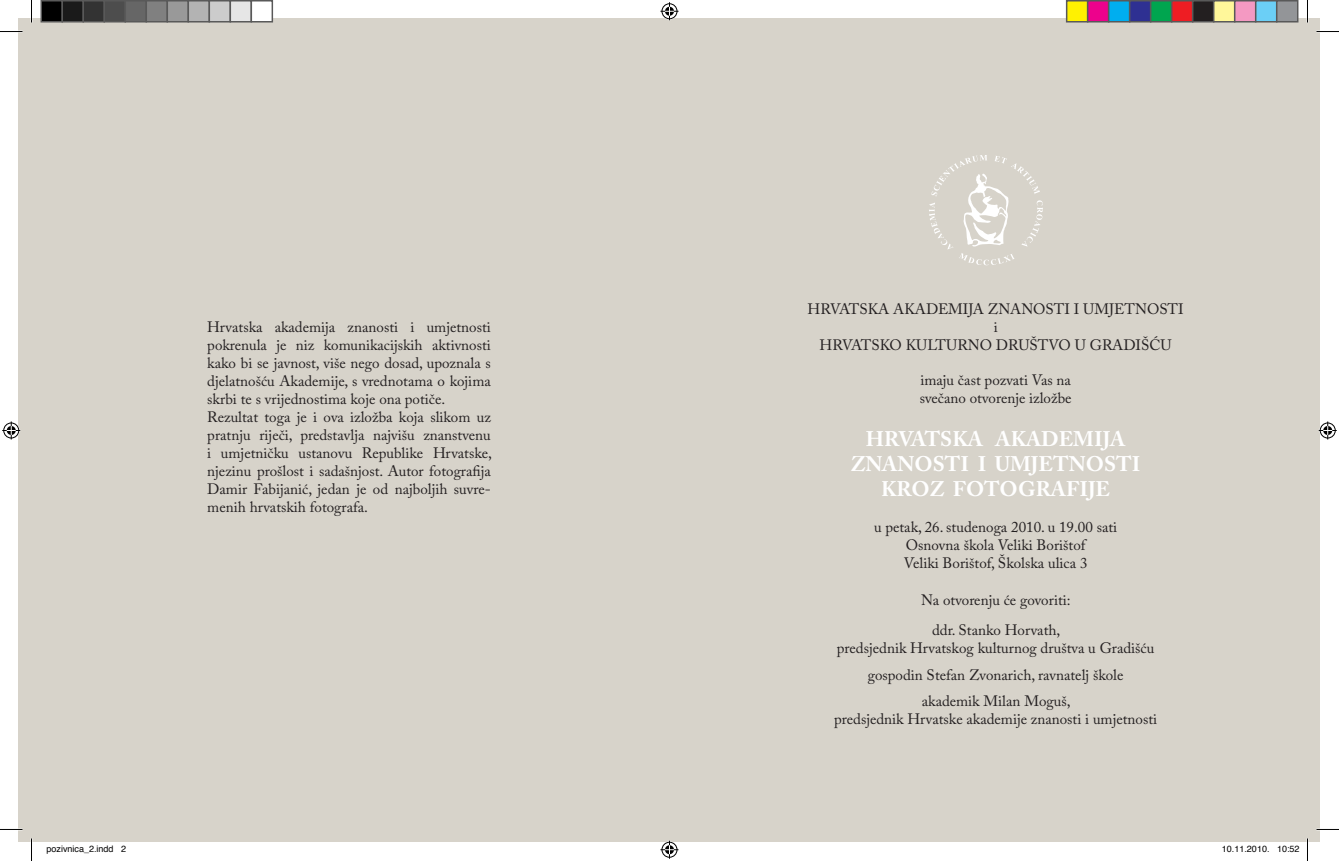
<style>
.page{position:relative;width:1339px;height:861px;background:#fff}
.page>*{position:absolute;margin:0;border:0;box-sizing:border-box;transform-origin:0 0}
.t1{font:700 21px "Adobe Caslon Pro";color:#fff}
.t2{font:15px/18px "Adobe Caslon Pro";color:#231f20;text-align:justify}
.t3{font:9px "Helvetica";color:#000}
</style>
<div class="page">
<div style="left:19px;top:19px;width:1301px;height:822px;background:#d7d3ca"></div>
<svg style="left:929px;top:155px;width:114px;height:110px"></svg>
<hr style="left:0;top:828px;width:22px;height:2px;background:#fff">
<hr style="left:1316px;top:828px;width:23px;height:2px;background:#fff">
<hr style="left:1306px;top:0;width:2px;height:22px;background:#fff">
<hr style="left:1306px;top:838px;width:2px;height:22px;background:#fff">
<svg style="left:0;top:31px;width:22px;height:1px"></svg>
<svg style="left:1316px;top:31px;width:23px;height:1px"></svg>
<svg style="left:31px;top:0;width:1px;height:22px"></svg>
<svg style="left:31px;top:838px;width:1px;height:22px"></svg>
<svg style="left:1307px;top:0;width:1px;height:22px"></svg>
<svg style="left:1307px;top:838px;width:1px;height:22px"></svg>
<svg style="left:660px;top:2px;width:18px;height:18px"></svg>
<svg style="left:660px;top:840px;width:18px;height:18px"></svg>
<svg style="left:2px;top:421px;width:18px;height:18px"></svg>
<svg style="left:1318px;top:421px;width:18px;height:18px"></svg>
<div style="left:41px;top:1px;width:21px;height:21px;background:#000"></div>
<div style="left:40px;top:0;width:23px;height:22px;border:2px solid #595959"></div>
<div style="left:62px;top:1px;width:21px;height:21px;background:#1a1a1a"></div>
<div style="left:62px;top:0;width:22px;height:22px;border:2px solid #595959"></div>
<div style="left:83px;top:1px;width:21px;height:21px;background:#333"></div>
<div style="left:82px;top:0;width:23px;height:22px;border:2px solid #595959"></div>
<div style="left:104px;top:1px;width:21px;height:21px;background:#4d4d4d"></div>
<div style="left:104px;top:0;width:22px;height:22px;border:2px solid #595959"></div>
<div style="left:125px;top:1px;width:21px;height:21px;background:#666"></div>
<div style="left:124px;top:0;width:23px;height:22px;border:2px solid #595959"></div>
<div style="left:146px;top:1px;width:21px;height:21px;background:#808080"></div>
<div style="left:146px;top:0;width:22px;height:22px;border:2px solid #595959"></div>
<div style="left:167px;top:1px;width:21px;height:21px;background:#999"></div>
<div style="left:166px;top:0;width:23px;height:22px;border:2px solid #595959"></div>
<div style="left:188px;top:1px;width:21px;height:21px;background:#b3b3b3"></div>
<div style="left:188px;top:0;width:22px;height:22px;border:2px solid #595959"></div>
<div style="left:209px;top:1px;width:21px;height:21px;background:#ccc"></div>
<div style="left:208px;top:0;width:23px;height:22px;border:2px solid #595959"></div>
<div style="left:230px;top:1px;width:21px;height:21px;background:#e6e6e6"></div>
<div style="left:230px;top:0;width:22px;height:22px;border:2px solid #595959"></div>
<div style="left:250px;top:0;width:23px;height:22px;border:2px solid #595959"></div>
<div style="left:1066px;top:1px;width:21px;height:21px;background:#fff101"></div>
<div style="left:1066px;top:0;width:22px;height:22px;border:2px solid #595959"></div>
<div style="left:1087px;top:1px;width:21px;height:21px;background:#ed028c"></div>
<div style="left:1087px;top:0;width:22px;height:22px;border:2px solid #595959"></div>
<div style="left:1108px;top:1px;width:21px;height:21px;background:#00aeef"></div>
<div style="left:1108px;top:0;width:22px;height:22px;border:2px solid #595959"></div>
<div style="left:1129px;top:1px;width:21px;height:21px;background:#2e3092"></div>
<div style="left:1129px;top:0;width:22px;height:22px;border:2px solid #595959"></div>
<div style="left:1150px;top:1px;width:21px;height:21px;background:#00a54f"></div>
<div style="left:1150px;top:0;width:22px;height:22px;border:2px solid #595959"></div>
<div style="left:1171px;top:1px;width:21px;height:21px;background:#ee1d23"></div>
<div style="left:1171px;top:0;width:22px;height:22px;border:2px solid #595959"></div>
<div style="left:1192px;top:1px;width:21px;height:21px;background:#231f20"></div>
<div style="left:1192px;top:0;width:22px;height:22px;border:2px solid #595959"></div>
<div style="left:1213px;top:1px;width:21px;height:21px;background:#fff79a"></div>
<div style="left:1213px;top:0;width:22px;height:22px;border:2px solid #595959"></div>
<div style="left:1234px;top:1px;width:21px;height:21px;background:#f499c2"></div>
<div style="left:1234px;top:0;width:22px;height:22px;border:2px solid #595959"></div>
<div style="left:1255px;top:1px;width:21px;height:21px;background:#6bcff6"></div>
<div style="left:1255px;top:0;width:22px;height:22px;border:2px solid #595959"></div>
<div style="left:1276px;top:1px;width:21px;height:21px;background:#939598"></div>
<div style="left:1276px;top:0;width:22px;height:22px;border:2px solid #595959"></div>
<p class="t2" style="left:207px;top:317px;width:285px">Hrvatska akademija znanosti i umjetnosti pokrenula je niz komunikacijskih aktivnosti kako bi se javnost, više nego dosad, upoznala s djelatnošću Akademije, s vrednotama o kojima skrbi te s vrijednostima koje ona potiče.</p>
<p class="t2" style="left:207px;top:407px;width:286px">Rezultat toga je i ova izložba koja slikom uz pratnju riječi, predstavlja najvišu znanstvenu i umjetničku ustanovu Republike Hrvatske, njezinu prošlost i sadašnjost. Autor fotografija Damir Fabijanić, jedan je od najboljih suvre&shy;menih hrvatskih fotografa.</p>
<p class="t2" style="left:807px;top:299px;width:378px">HRVATSKA AKADEMIJA ZNANOSTI I UMJETNOSTI</p>
<p class="t2" style="left:993px;top:317px;width:6px">i</p>
<p class="t2" style="left:819px;top:335px;width:354px">HRVATSKO KULTURNO DRUŠTVO U GRADIŠĆU</p>
<p class="t2" style="left:920px;top:370px;width:152px">imaju čast pozvati Vas na</p>
<p class="t2" style="left:919px;top:388px;width:153px">svečano otvorenje izložbe</p>
<p class="t1" style="left:866px;top:426px;width:261px">HRVATSKA AKADEMIJA</p>
<p class="t1" style="left:850px;top:451px;width:291px">ZNANOSTI I UMJETNOSTI</p>
<p class="t1" style="left:881px;top:476px;width:230px">KROZ FOTOGRAFIJE</p>
<p class="t2" style="left:874px;top:518px;width:245px">u petak, 26. studenoga 2010. u 19.00 sati</p>
<p class="t2" style="left:906px;top:536px;width:181px">Osnovna škola Veliki Borištof</p>
<p class="t2" style="left:903px;top:554px;width:185px">Veliki Borištof, Školska ulica 3</p>
<p class="t2" style="left:921px;top:590px;width:151px">Na otvorenju će govoriti:</p>
<p class="t2" style="left:932px;top:621px;width:130px">ddr. Stanko Horvath,</p>
<p class="t2" style="left:837px;top:639px;width:319px">predsjednik Hrvatskog kulturnog društva u Gradišću</p>
<p class="t2" style="left:868px;top:665px;width:257px">gospodin Stefan Zvonarich, ravnatelj škole</p>
<p class="t2" style="left:922px;top:692px;width:150px">akademik Milan Moguš,</p>
<p class="t2" style="left:834px;top:710px;width:324px">predsjednik Hrvatske akademije znanosti i umjetnosti</p>
<p class="t3" style="left:46px;top:841px;width:81px">pozivnica_2.indd 2</p>
<p class="t3" style="left:1222px;top:841px;width:79px">10.11.2010. 10:52</p>
</div>
